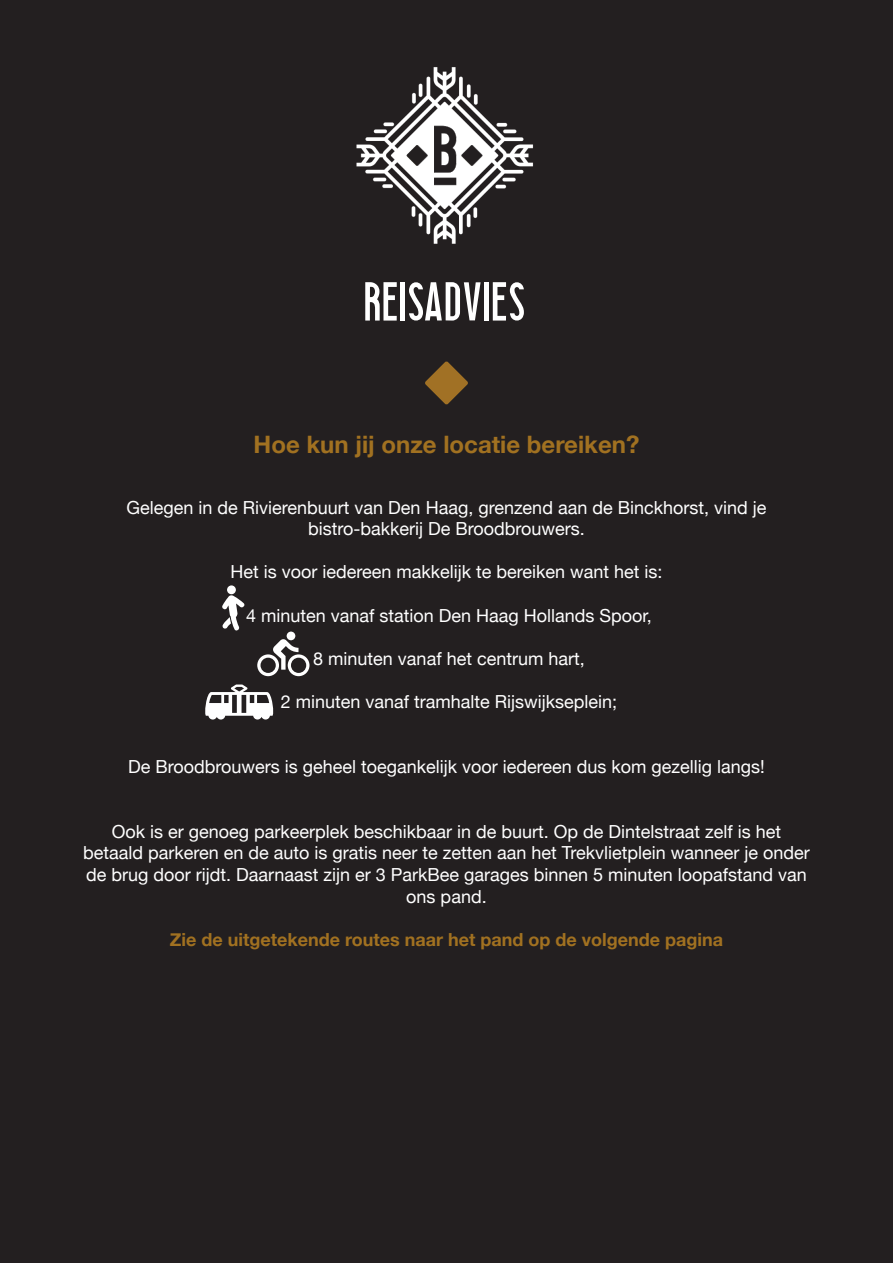
<style>
.page{position:relative;width:893px;height:1263px;background:#231f20}
.page>*{position:absolute;margin:0;border:0;box-sizing:border-box;transform-origin:0 0}
.Alineastijl_1{font:72px "Searocks";color:#fff}
.goud{font:700 24px "Helvetica Neue";color:#a17121}
.t1{font:18px/21.6px "Helvetica Neue";color:#fff;text-align:center}
.t2{font:700 18px "Helvetica Neue";color:#a17121}
</style>
<div class="page">
<svg style="left:425px;top:361px;width:43px;height:43px"></svg>
<svg style="left:222px;top:595px;width:23px;height:36px"></svg>
<div style="left:227px;top:585px;width:9px;height:9px;background:#fff;border-radius:50%"></div>
<svg style="left:257px;top:631px;width:52px;height:45px"></svg>
<svg style="left:205px;top:684px;width:68px;height:35px"></svg>
<img style="left:356px;top:67px;width:178px;height:177px">
<p class="Alineastijl_1" style="left:365px;top:254px;width:164px">Reisadvies</p>
<p class="goud" style="left:254px;top:425px;width:387px">Hoe kun jij onze locatie bereiken?</p>
<p class="t1" style="left:127px;top:497px;width:641px">Gelegen in de Rivierenbuurt van Den Haag, grenzend aan de Binckhorst, vind je</p>
<p class="t1" style="left:308px;top:519px;width:278px">bistro-bakkerij De Broodbrouwers.</p>
<p class="t1" style="left:230px;top:562px;width:434px">Het is voor iedereen makkelijk te bereiken want het is:</p>
<p class="t1" style="left:246px;top:605px;width:407px">4 minuten vanaf station Den Haag Hollands Spoor,</p>
<p class="t1" style="left:313px;top:649px;width:273px">8 minuten vanaf het centrum hart,</p>
<p class="t1" style="left:281px;top:692px;width:338px">2 minuten vanaf tramhalte Rijswijkseplein;</p>
<p class="t1" style="left:128px;top:757px;width:638px">De Broodbrouwers is geheel toegankelijk voor iedereen dus kom gezellig langs!</p>
<p class="t1" style="left:112px;top:821px;width:671px">Ook is er genoeg parkeerplek beschikbaar in de buurt. Op de Dintelstraat zelf is het</p>
<p class="t1" style="left:83px;top:843px;width:728px">betaald parkeren en de auto is gratis neer te zetten aan het Trekvlietplein wanneer je onder de brug door rijdt. Daarnaast zijn er 3 ParkBee garages binnen 5 minuten loopafstand van ons pand.</p>
<p class="t2" style="left:170px;top:925px;width:555px">Zie de uitgetekende routes naar het pand op de volgende pagina</p>
</div>
